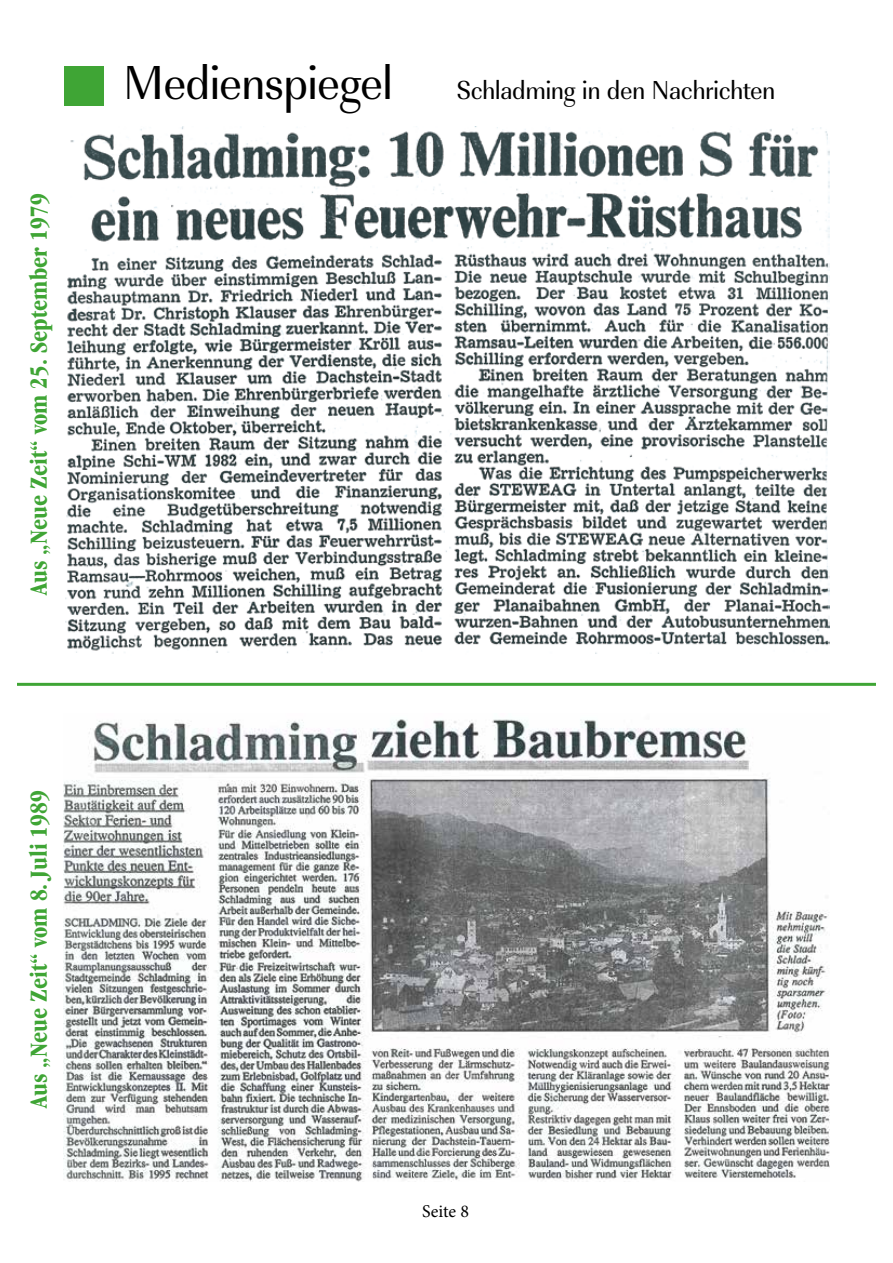
<style>
.page{position:relative;width:893px;height:1263px;background:#fff}
.page>*{position:absolute;margin:0;border:0;box-sizing:border-box;transform-origin:0 0}
.t1{font:49.5px "URW Imperial T Regu Narr";letter-spacing:-.025em;color:#000}
.t2{font:27px "URW Imperial T Regu Narr";letter-spacing:-.02em;color:#000}
.t3{font:700 condensed 25.5px "Garamond IT Cby BT";color:#3fa535}
.t4{font:18px "Minion Pro";letter-spacing:-.005em;color:#000}
</style>
<div class="page">
<img style="left:65px;top:127px;width:764px;height:527px">
<img style="left:64px;top:719px;width:765px;height:462px">
<hr style="left:17px;top:683px;width:859px;height:3px;background:#3fa535">
<p class="t3" style="left:24px;top:595px;width:403px;rotate:-90deg">Aus „Neue Zeit“ vom 25. September 1979</p>
<h1 class="t1" style="left:123px;top:54px;width:271px">Medienspiegel</h1>
<p class="t2" style="left:457px;top:75px;width:320px">Schladming in den Nachrichten</p>
<p class="t3" style="left:24px;top:1108px;width:319px;rotate:-90deg">Aus „Neue Zeit“ vom 8. Juli 1989</p>
<p class="t4" style="left:422px;top:1199px;width:48px">Seite 8</p>
</div>
